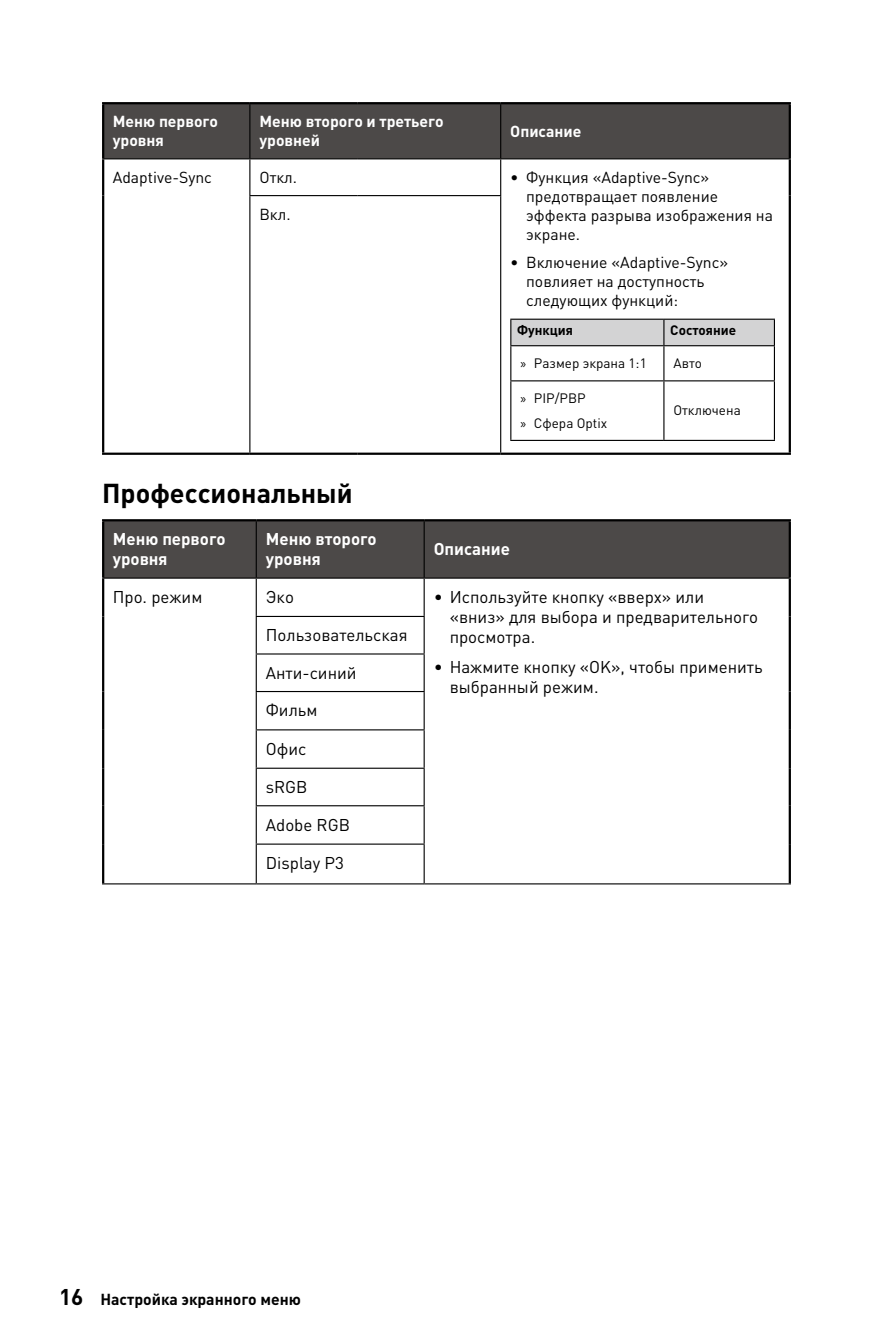
<style>
.page{position:relative;width:893px;height:1340px;background:#fff}
.page>*{position:absolute;margin:0;border:0;box-sizing:border-box;transform-origin:0 0}
.Title_2{font:700 27px "MSI Din Pro Noto CJK";color:#000}
.t1{font:16.88px/20.2px "MSI Din Pro Noto CJK";color:#000}
.Table_Head{font:700 16.88px/20.2px "MSI Din Pro Noto CJK";color:#fff}
.t2{font:15.75px/18.9px "MSI Din Pro Noto CJK";color:#000}
.Table_Head-2{font:700 15.75px/18.9px "MSI Din Pro Noto CJK";color:#fff}
.t3{font:700 15.75px "MSI Din Pro Noto CJK";color:#000}
.Text_2{font:13.5px "MSI Din Pro Noto CJK";color:#000}
.Table_Head_2{font:700 13.5px "MSI Din Pro Noto CJK";color:#000}
.s1{font-weight:700}
.s2{font-family:"Myriad Pro"}
.s3{font-size:22.5px}
</style>
<div class="page">
<div style="left:104px;top:104px;width:685px;height:54px;background:#4c4948"></div>
<hr style="left:249px;top:159px;width:1px;height:36px;background:#000">
<hr style="left:500px;top:159px;width:1px;height:36px;background:#000">
<hr style="left:249px;top:196px;width:1px;height:256px;background:#000">
<hr style="left:500px;top:196px;width:1px;height:256px;background:#000">
<hr style="left:249px;top:104px;width:1px;height:54px;background:#000">
<hr style="left:500px;top:104px;width:1px;height:54px;background:#000">
<hr style="left:102px;top:452px;width:148px;height:3px;background:#000">
<hr style="left:501px;top:452px;width:290px;height:3px;background:#000">
<hr style="left:249px;top:195px;width:108px;height:1px;background:#000">
<hr style="left:357px;top:195px;width:144px;height:1px;background:#000">
<hr style="left:102px;top:158px;width:148px;height:1px;background:#000">
<hr style="left:250px;top:158px;width:107px;height:1px;background:#000">
<hr style="left:357px;top:158px;width:144px;height:1px;background:#000">
<hr style="left:501px;top:158px;width:290px;height:1px;background:#000">
<hr style="left:102px;top:102px;width:148px;height:2px;background:#000">
<hr style="left:102px;top:104px;width:2px;height:54px;background:#000">
<hr style="left:250px;top:102px;width:107px;height:2px;background:#000">
<hr style="left:357px;top:102px;width:144px;height:2px;background:#000">
<hr style="left:501px;top:102px;width:290px;height:2px;background:#000">
<hr style="left:789px;top:104px;width:2px;height:54px;background:#000">
<hr style="left:102px;top:159px;width:2px;height:37px;background:#000">
<hr style="left:102px;top:196px;width:2px;height:256px;background:#000">
<hr style="left:789px;top:159px;width:2px;height:37px;background:#000">
<hr style="left:789px;top:196px;width:2px;height:256px;background:#000">
<hr style="left:250px;top:452px;width:107px;height:3px;background:#000">
<hr style="left:357px;top:452px;width:144px;height:3px;background:#000">
<hr style="left:510px;top:318px;width:154px;height:2px;background:#000">
<hr style="left:664px;top:318px;width:111px;height:2px;background:#000">
<div style="left:510px;top:319px;width:265px;height:26px;background:#d3d3d4"></div>
<hr style="left:510px;top:345px;width:154px;height:1px;background:#000">
<hr style="left:510px;top:346px;width:1px;height:34px;background:#000">
<hr style="left:664px;top:345px;width:111px;height:1px;background:#000">
<hr style="left:663px;top:346px;width:1px;height:34px;background:#000">
<hr style="left:774px;top:346px;width:1px;height:34px;background:#000">
<hr style="left:510px;top:380px;width:154px;height:1px;background:#000">
<hr style="left:510px;top:381px;width:1px;height:59px;background:#000">
<hr style="left:664px;top:380px;width:111px;height:1px;background:#000">
<hr style="left:663px;top:381px;width:1px;height:59px;background:#000">
<hr style="left:774px;top:381px;width:1px;height:59px;background:#000">
<hr style="left:510px;top:440px;width:154px;height:1px;background:#000">
<hr style="left:664px;top:440px;width:111px;height:1px;background:#000">
<div style="left:104px;top:521px;width:685px;height:56px;background:#4c4948"></div>
<hr style="left:256px;top:883px;width:168px;height:1px;background:#000">
<hr style="left:256px;top:521px;width:1px;height:56px;background:#000">
<hr style="left:424px;top:521px;width:1px;height:56px;background:#000">
<hr style="left:256px;top:616px;width:169px;height:1px;background:#000">
<hr style="left:256px;top:653px;width:169px;height:1px;background:#000">
<hr style="left:256px;top:691px;width:169px;height:1px;background:#000">
<hr style="left:256px;top:729px;width:169px;height:1px;background:#000">
<hr style="left:256px;top:767px;width:169px;height:1px;background:#000">
<hr style="left:256px;top:805px;width:169px;height:1px;background:#000">
<hr style="left:256px;top:843px;width:169px;height:1px;background:#000">
<hr style="left:102px;top:577px;width:154px;height:1px;background:#000">
<hr style="left:256px;top:577px;width:168px;height:1px;background:#000">
<hr style="left:424px;top:577px;width:367px;height:1px;background:#000">
<hr style="left:102px;top:519px;width:154px;height:2px;background:#000">
<hr style="left:102px;top:521px;width:2px;height:56px;background:#000">
<hr style="left:256px;top:519px;width:168px;height:2px;background:#000">
<hr style="left:424px;top:519px;width:367px;height:2px;background:#000">
<hr style="left:789px;top:521px;width:2px;height:56px;background:#000">
<hr style="left:102px;top:578px;width:2px;height:38px;background:#000">
<hr style="left:102px;top:616px;width:2px;height:38px;background:#000">
<hr style="left:102px;top:654px;width:2px;height:37px;background:#000">
<hr style="left:102px;top:691px;width:2px;height:39px;background:#000">
<hr style="left:102px;top:730px;width:2px;height:38px;background:#000">
<hr style="left:102px;top:768px;width:2px;height:37px;background:#000">
<hr style="left:102px;top:805px;width:2px;height:39px;background:#000">
<hr style="left:102px;top:844px;width:2px;height:39px;background:#000">
<hr style="left:256px;top:578px;width:1px;height:38px;background:#000">
<hr style="left:256px;top:617px;width:1px;height:36px;background:#000">
<hr style="left:256px;top:654px;width:1px;height:37px;background:#000">
<hr style="left:256px;top:692px;width:1px;height:37px;background:#000">
<hr style="left:256px;top:730px;width:1px;height:37px;background:#000">
<hr style="left:256px;top:768px;width:1px;height:37px;background:#000">
<hr style="left:256px;top:806px;width:1px;height:37px;background:#000">
<hr style="left:256px;top:844px;width:1px;height:39px;background:#000">
<hr style="left:102px;top:883px;width:154px;height:1px;background:#000">
<hr style="left:424px;top:578px;width:1px;height:38px;background:#000">
<hr style="left:424px;top:617px;width:1px;height:36px;background:#000">
<hr style="left:424px;top:654px;width:1px;height:37px;background:#000">
<hr style="left:424px;top:692px;width:1px;height:37px;background:#000">
<hr style="left:424px;top:730px;width:1px;height:37px;background:#000">
<hr style="left:424px;top:768px;width:1px;height:37px;background:#000">
<hr style="left:424px;top:806px;width:1px;height:37px;background:#000">
<hr style="left:424px;top:844px;width:1px;height:39px;background:#000">
<hr style="left:424px;top:883px;width:367px;height:1px;background:#000">
<hr style="left:789px;top:578px;width:2px;height:38px;background:#000">
<hr style="left:789px;top:616px;width:2px;height:38px;background:#000">
<hr style="left:789px;top:654px;width:2px;height:37px;background:#000">
<hr style="left:789px;top:691px;width:2px;height:39px;background:#000">
<hr style="left:789px;top:730px;width:2px;height:38px;background:#000">
<hr style="left:789px;top:768px;width:2px;height:37px;background:#000">
<hr style="left:789px;top:805px;width:2px;height:39px;background:#000">
<hr style="left:789px;top:844px;width:2px;height:39px;background:#000">
<p class="Table_Head-2" style="left:113px;top:112px;width:107px">Меню первого уровня</p>
<p class="Table_Head-2" style="left:259px;top:112px;width:186px">Меню второго и третьего уровней</p>
<p class="Table_Head-2" style="left:510px;top:122px;width:73px">Описание</p>
<p class="t2" style="left:113px;top:168px;width:101px">Adaptive-Sync</p>
<p class="t2" style="left:259px;top:168px;width:39px">Откл.</p>
<p class="t2" style="left:526px;top:168px;width:248px;text-indent:-16px"><span class="s1">∙</span> Функция «Adaptive-Sync» предотвращает появление эффекта разрыва изображения на экране.</p>
<p class="t2" style="left:526px;top:253px;width:203px;text-indent:-16px"><span class="s1">∙</span> Включение «Adaptive-Sync» повлияет на доступность следующих функций:</p>
<p class="Table_Head_2" style="left:517px;top:322px;width:57px">Функция</p>
<p class="Table_Head_2" style="left:670px;top:322px;width:67px">Состояние</p>
<p class="Text_2" style="left:520px;top:355px;width:128px"><span class="s2">»</span> Размер экрана 1:1</p>
<p class="Text_2" style="left:673px;top:355px;width:30px">Авто</p>
<p class="Text_2" style="left:520px;top:391px;width:67px"><span class="s2">»</span> PIP/PBP</p>
<p class="Text_2" style="left:520px;top:415px;width:88px"><span class="s2">»</span> Сфера Optix</p>
<p class="t2" style="left:259px;top:205px;width:33px">Вкл.</p>
<p class="Text_2" style="left:673px;top:403px;width:69px">Отключена</p>
<p class="Title_2" style="left:102px;top:478px;width:252px">Профессиональный</p>
<p class="Table_Head" style="left:113px;top:529px;width:114px">Меню первого уровня</p>
<p class="Table_Head" style="left:266px;top:529px;width:112px">Меню второго уровня</p>
<p class="Table_Head" style="left:434px;top:539px;width:78px">Описание</p>
<p class="t1" style="left:113px;top:587px;width:91px">Про. режим</p>
<p class="t1" style="left:266px;top:587px;width:30px">Эко</p>
<p class="t1" style="left:450px;top:587px;width:310px;text-indent:-16px"><span class="s1">∙</span> Используйте кнопку «вверх» или «вниз» для выбора и предварительного просмотра.</p>
<p class="t1" style="left:450px;top:657px;width:314px;text-indent:-16px"><span class="s1">∙</span> Нажмите кнопку «OK», чтобы применить выбранный режим.</p>
<p class="t1" style="left:266px;top:625px;width:143px">Пользовательская</p>
<p class="t1" style="left:266px;top:663px;width:92px">Анти-синий</p>
<p class="t1" style="left:266px;top:700px;width:53px">Фильм</p>
<p class="t1" style="left:266px;top:738px;width:42px">Офис</p>
<p class="t1" style="left:266px;top:777px;width:43px">sRGB</p>
<p class="t1" style="left:266px;top:814px;width:86px">Adobe RGB</p>
<p class="t1" style="left:266px;top:853px;width:80px">Display P3</p>
<p class="t3" style="left:59px;top:1289px;width:243px"><span class="s3">16</span> Настройка экранного меню</p>
</div>
